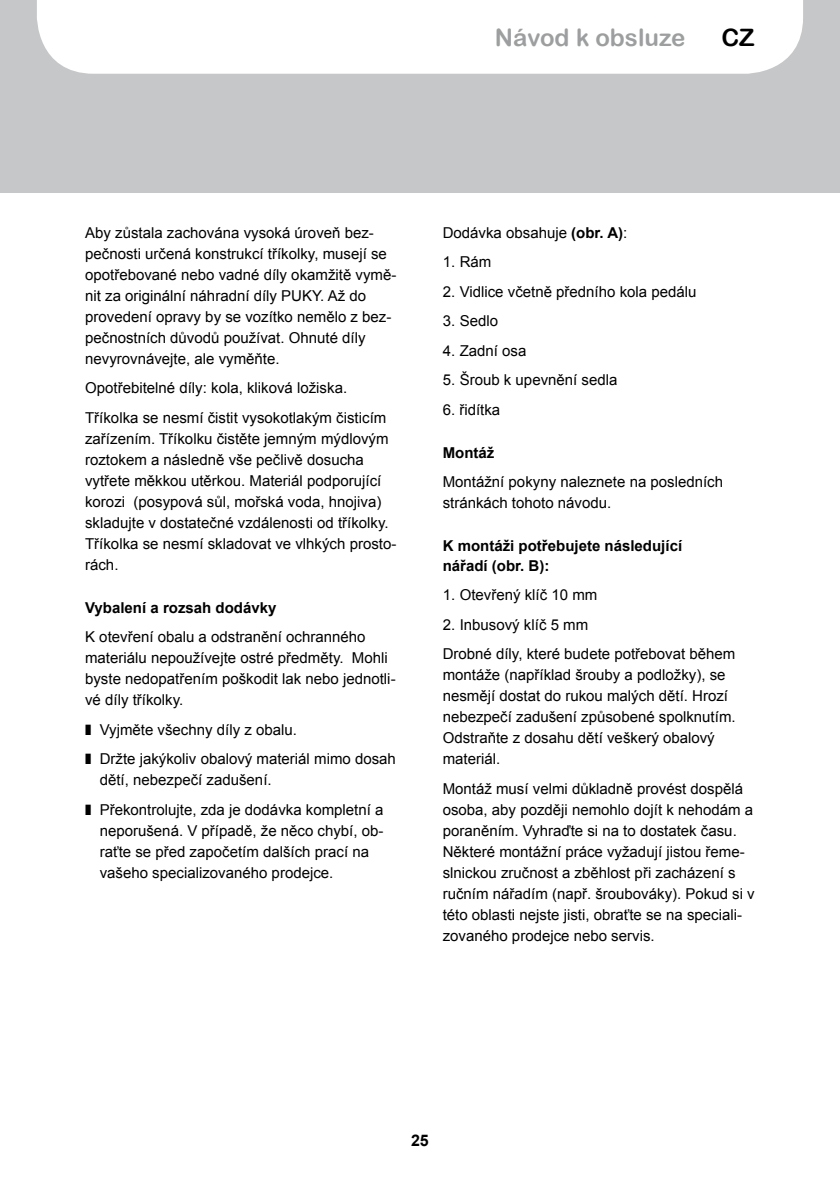
<style>
.page{position:relative;width:840px;height:1191px;background:#fff}
.page>*{position:absolute;margin:0;border:0;box-sizing:border-box;transform-origin:0 0}
.t1{font:24px "Arial Rounded MT Bold";color:#9c9e9f}
.t2{font:24px "Arial Rounded MT Bold";color:#000}
.t3{font:700 16px "Arial";color:#000}
.t4{font:15px/21px "Arial";color:#000}
.t5{font:700 15px/20px "Arial";color:#000}
.s1{font-weight:700}
</style>
<div class="page">
<div style="left:0;top:0;width:839px;height:193px;background:#c6c7c8"></div>
<div style="left:37px;top:0;width:765px;height:74px;background:#fff"></div>
<h1 class="t1" style="left:494px;top:23px;width:192px">Návod k obsluze</h1>
<h1 class="t2" style="left:721px;top:23px;width:35px">CZ</h1>
<p class="t4" style="left:85px;top:222px;width:313px">Aby zůstala zachována vysoká úroveň bez&shy;pečnosti určená konstrukcí tříkolky, musejí se opotřebované nebo vadné díly okamžitě vymě&shy;nit za originální náhradní díly PUKY. Až do provedení opravy by se vozítko nemělo z bez&shy;pečnostních důvodů používat. Ohnuté díly nevyrovnávejte, ale vyměňte.</p>
<p class="t4" style="left:85px;top:373px;width:302px;line-height:29.6px">Opotřebitelné díly: kola, kliková ložiska.<br>Tříkolka se nesmí čistit vysokotlakým čisticím</p>
<p class="t4" style="left:85px;top:428px;width:312px">zařízením. Tříkolku čistěte jemným mýdlovým roztokem a následně vše pečlivě dosucha vytřete měkkou utěrkou. Materiál podporující korozi (posypová sůl, mořská voda, hnojiva) skladujte v dostatečné vzdálenosti od tříkolky.<br>Tříkolka se nesmí skladovat ve vlhkých prosto&shy;rách.</p>
<p class="t5" style="left:85px;top:598px;width:193px">Vybalení a rozsah dodávky</p>
<p class="t4" style="left:85px;top:626px;width:312px">K otevření obalu a odstranění ochranného materiálu nepoužívejte ostré předměty. Mohli byste nedopatřením poškodit lak nebo jednotli&shy;vé díly tříkolky.</p>
<p class="t4" style="left:100px;top:714px;width:297px;line-height:29.6px">Vyjměte všechny díly z obalu.<br>Držte jakýkoliv obalový materiál mimo dosah</p>
<p class="t4" style="left:100px;top:765px;width:285px;line-height:29.6px">dětí, nebezpečí zadušení.<br>Překontrolujte, zda je dodávka kompletní a</p>
<p class="t4" style="left:100px;top:820px;width:285px">neporušená. V případě, že něco chybí, ob&shy;raťte se před započetím dalších prací na vašeho specializovaného prodejce.</p>
<p class="t4" style="left:442px;top:222px;width:186px">Dodávka obsahuje <span class="s1">(obr. A)</span>:</p>
<p class="t4" style="left:442px;top:252px;width:50px">1. Rám</p>
<p class="t4" style="left:442px;top:281px;width:255px">2. Vidlice včetně předního kola pedálu</p>
<p class="t4" style="left:442px;top:311px;width:57px">3. Sedlo</p>
<p class="t4" style="left:442px;top:340px;width:85px">4. Zadní osa</p>
<p class="t4" style="left:442px;top:370px;width:176px">5. Šroub k upevnění sedla</p>
<p class="t4" style="left:442px;top:399px;width:59px">6. řidítka</p>
<p class="t5" style="left:442px;top:443px;width:53px">Montáž</p>
<p class="t4" style="left:442px;top:471px;width:282px">Montážní pokyny naleznete na posledních stránkách tohoto návodu.</p>
<p class="t5" style="left:442px;top:536px;width:241px">K montáži potřebujete následující nářadí (obr. B):</p>
<p class="t4" style="left:442px;top:584px;width:156px">1. Otevřený klíč 10 mm</p>
<p class="t4" style="left:442px;top:610px;width:294px;line-height:29.6px">2. Inbusový klíč 5 mm<br>Drobné díly, které budete potřebovat během</p>
<p class="t4" style="left:442px;top:664px;width:294px">montáže (například šrouby a podložky), se nesmějí dostat do rukou malých dětí. Hrozí nebezpečí zadušení způsobené spolknutím.<br>Odstraňte z dosahu dětí veškerý obalový materiál.</p>
<p class="t4" style="left:442px;top:778px;width:313px">Montáž musí velmi důkladně provést dospělá osoba, aby později nemohlo dojít k nehodám a poraněním. Vyhraďte si na to dostatek času.<br>Některé montážní práce vyžadují jistou řeme&shy;slnickou zručnost a zběhlost při zacházení s ručním nářadím (např. šroubováky). Pokud si v této oblasti nejste jisti, obraťte se na speciali&shy;zovaného prodejce nebo servis.</p>
<p class="t3" style="left:411px;top:1129px;width:19px">25</p>
</div>
